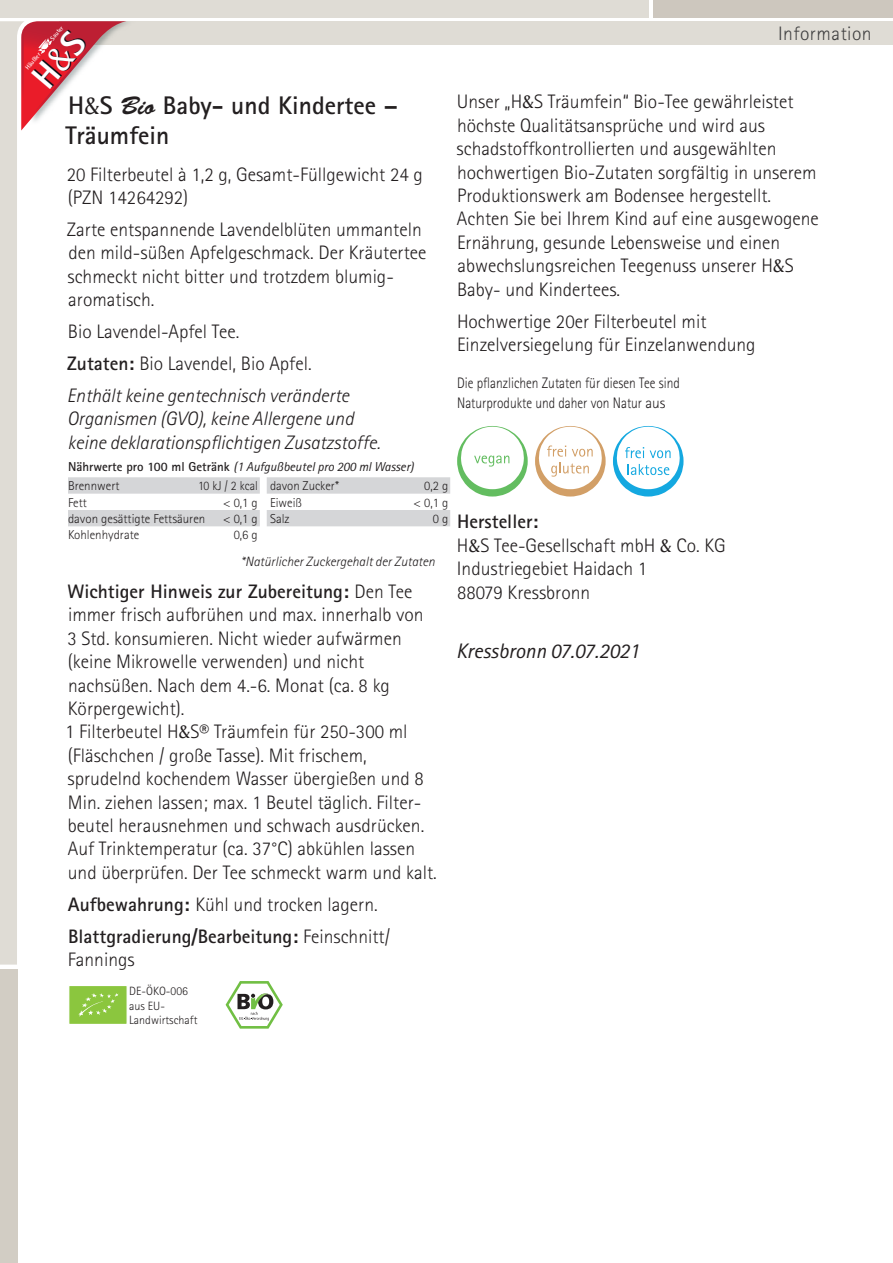
<style>
.page{position:relative;width:893px;height:1263px;background:#fff}
.page>*{position:absolute;margin:0;border:0;box-sizing:border-box;transform-origin:0 0}
.t1{font:700 25.5px/30.6px "Rotis Sans Serif";color:#231f20}
.t2{font:italic 21px "Rotis Sans Serif";color:#231f20}
.t3{font:300 19.5px/23.4px "Rotis Sans Serif";color:#231f20}
.t4{font:italic 300 19.5px/23.4px "Rotis Sans Serif";color:#231f20}
.t5{font:700 19.5px/32px "Rotis Sans Serif";color:#231f20}
.t6{font:300 19.5px "Rotis Sans Serif";letter-spacing:.025em;color:#3e3e3f}
.t7{font:300 15.3px/20px "Rotis Sans Serif";color:#231f20;scale:.88 1}
.t8{font:italic 300 13.5px "Rotis Sans Serif";color:#231f20}
.t9{font:300 12.9px "Rotis Sans Serif";color:#231f20}
.t10{font:italic 12.9px/19.2px "Rotis Sans Serif";color:#231f20}
.t11{font:300 12.9px "Rotis Sans Serif";color:#231f20;scale:.95 1}
.t12{font:300 12px/14.4px "Rotis Sans Serif";color:#231f20}
.t13{font:700 6.3px "Rotis Sans Serif";color:#fff}
.s1{font-family:"Baker Signet";font-weight:400}
.s2{font-family:"Brush Script Std";font-weight:400}
.s3{font-weight:700}
.s4{font-style:italic}
.s5{font-weight:700;font-style:normal}
.s6{font-weight:300;font-style:normal}
.s7{font-weight:300}
</style>
<div class="page">
<div style="left:60px;top:21px;width:833px;height:24px;background:#dfdcd5"></div>
<div style="left:653px;top:0;width:240px;height:17px;background:#cdc7be"></div>
<div style="left:0;top:0;width:649px;height:17px;background:#dfdcd5"></div>
<div style="left:0;top:969px;width:17px;height:294px;background:#d2cdc4"></div>
<hr style="left:892px;top:969px;width:1px;height:294px;background:#d2cdc4">
<div style="left:68px;top:985px;width:60px;height:40px;background:#8bc63e;border:1px solid #fff"></div>
<svg style="left:78px;top:993px;width:41px;height:24px"></svg>
<svg style="left:225px;top:981px;width:58px;height:48px"></svg>
<svg style="left:457px;top:426px;width:71px;height:70px"></svg>
<svg style="left:535px;top:426px;width:71px;height:70px"></svg>
<svg style="left:613px;top:426px;width:70px;height:70px"></svg>
<svg style="left:0;top:21px;width:450px;height:943px"></svg>
<p class="t13" style="left:24px;top:66px;width:22px;rotate:-50deg">Häußler</p>
<p class="t13" style="left:49px;top:37px;width:18px;rotate:-50deg">Sauter</p>
<p class="t6" style="left:778px;top:22px;width:95px">Information</p>
<h1 class="t1" style="left:66px;top:89px;width:334px">H<span class="s1">&amp;</span>S <span class="s2">Bio</span> Baby- und Kindertee –<br>Träumfein</h1>
<p class="t3" style="left:67px;top:162px;width:357px">20 Filterbeutel à 1,2 g, Gesamt-Füllgewicht 24 g (PZN 14264292)</p>
<p class="t3" style="left:67px;top:218px;width:361px">Zarte entspannende Lavendelblüten ummanteln den mild-süßen Apfelgeschmack. Der Kräutertee schmeckt nicht bitter und trotzdem blumig&shy;aromatisch.</p>
<p class="t3" style="left:67px;top:315px;width:284px;line-height:32px">Bio Lavendel-Apfel Tee.<br><span class="s3">Zutaten:</span> Bio Lavendel, Bio Apfel.<br><span class="s4">Enthält keine gentechnisch veränderte</span></p>
<p class="t4" style="left:67px;top:407px;width:315px">Organismen (GVO), keine Allergene und keine deklarationspflichtigen Zusatzstoffe.</p>
<p class="t10" style="left:68px;top:457px;width:347px"><span class="s5">Nährwerte pro 100 ml Getränk</span> (1 Aufgußbeutel pro 200 ml Wasser)<br><span class="s6">Brennwert</span></p>
<p class="t11" style="left:198px;top:479px;width:150px">10 kJ / 2 kcal davon Zucker*</p>
<p class="t9" style="left:424px;top:479px;width:26px">0,2 g</p>
<p class="t9" style="left:68px;top:495px;width:20px">Fett</p>
<p class="t9" style="left:223px;top:495px;width:80px">&lt; 0,1 g Eiweiß</p>
<p class="t9" style="left:414px;top:495px;width:36px">&lt; 0,1 g</p>
<p class="t9" style="left:68px;top:511px;width:139px">davon gesättigte Fettsäuren</p>
<p class="t9" style="left:223px;top:511px;width:68px">&lt; 0,1 g Salz</p>
<p class="t9" style="left:433px;top:511px;width:17px">0 g</p>
<p class="t9" style="left:68px;top:528px;width:73px">Kohlenhydrate</p>
<p class="t9" style="left:234px;top:528px;width:26px">0,6 g</p>
<p class="t8" style="left:241px;top:554px;width:195px">*Natürlicher Zuckergehalt der Zutaten</p>
<p class="t3" style="left:65px;top:580px;width:373px"><span class="s3">Wichtiger Hinweis zur Zubereitung:</span> Den Tee immer frisch aufbrühen und max. innerhalb von<br>3 Std. konsumieren. Nicht wieder aufwärmen (keine Mikrowelle verwenden) und nicht nachsüßen. Nach dem 4.-6. Monat (ca. 8 kg Körpergewicht).<br>1 Filterbeutel H<span class="s1">&amp;</span>S® Träumfein für 250-300 ml (Fläschchen / große Tasse). Mit frischem, sprudelnd kochendem Wasser übergießen und 8<br>Min. ziehen lassen; max. 1 Beutel täglich. Filter&shy;beutel herausnehmen und schwach ausdrücken.<br>Auf Trinktemperatur (ca. 37°C) abkühlen lassen und überprüfen. Der Tee schmeckt warm und kalt.</p>
<p class="t5" style="left:68px;top:888px;width:324px">Aufbewahrung: <span class="s7">Kühl und trocken lagern.<br></span>Blattgradierung/Bearbeitung: <span class="s7">Feinschnitt/</span></p>
<p class="t3" style="left:68px;top:948px;width:68px">Fannings</p>
<p class="t12" style="left:129px;top:984px;width:70px">DE-ÖKO-006 aus EU-<br>Landwirtschaft</p>
<p class="t3" style="left:457px;top:90px;width:364px">Unser „H<span class="s1">&amp;</span>S Träumfein“ Bio-Tee gewährleistet höchste Qualitätsansprüche und wird aus schadstoffkontrollierten und ausgewählten hochwertigen Bio-Zutaten sorgfältig in unserem Produktionswerk am Bodensee hergestellt.<br>Achten Sie bei Ihrem Kind auf eine ausgewogene Ernährung, gesunde Lebensweise und einen abwechslungsreichen Teegenuss unserer H<span class="s1">&amp;</span>S Baby- und Kindertees.</p>
<p class="t3" style="left:457px;top:309px;width:300px">Hochwertige 20er Filterbeutel mit<br>Einzelversiegelung für Einzelanwendung</p>
<p class="t7" style="left:457px;top:373px;width:255px">Die pflanzlichen Zutaten für diesen Tee sind<br>Naturprodukte und daher von Natur aus</p>
<p class="t3" style="left:457px;top:510px;width:270px"><span class="s3">Hersteller:<br></span>H<span class="s1">&amp;</span>S Tee-Gesellschaft mbH <span class="s1">&amp;</span> Co. KG<br>Industriegebiet Haidach 1<br>88079 Kressbronn</p>
<p class="t2" style="left:456px;top:638px;width:185px">Kressbronn 07.07.2021</p>
</div>
